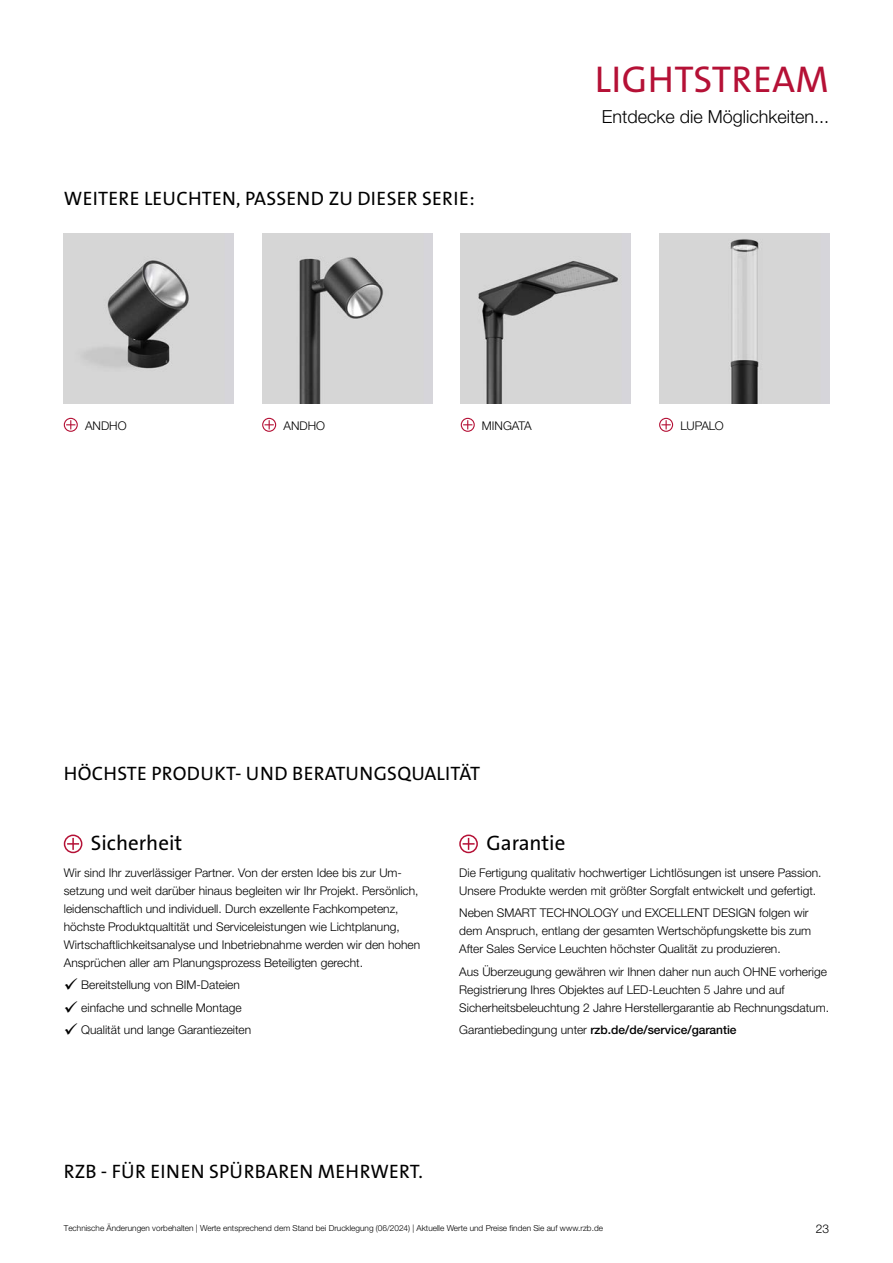
<style>
.page{position:relative;width:893px;height:1263px;background:#fff}
.page>*{position:absolute;margin:0;border:0;box-sizing:border-box;transform-origin:0 0}
.t1{font:37.5px "The Sans B W5 Plain";letter-spacing:.015em;color:#b51136}
.t2{font:21px "The Sans B W5 Plain";color:#000}
.t3{font:19.5px "The Sans B W5 Plain";letter-spacing:.015em;color:#000}
.t4{font:300 18px "Helvetica Neue LTW1 G";color:#000}
.t5{font:300 12px/18px "Helvetica Neue LTW1 G";color:#000}
.t6{font:500 12px "Helvetica Neue LTW1 G";color:#000}
.t7{font:300 8.25px "Helvetica Neue LTW1 G";color:#000}
.s1{font-weight:300}
</style>
<div class="page">
<img style="left:64px;top:234px;width:170px;height:170px">
<img style="left:461px;top:234px;width:170px;height:170px">
<img style="left:659px;top:234px;width:170px;height:170px">
<img style="left:262px;top:234px;width:170px;height:170px">
<div style="left:262px;top:418px;width:14px;height:14px;border:1px solid #b51136;border-radius:50%"></div>
<svg style="left:265px;top:420px;width:9px;height:9px"></svg>
<div style="left:64px;top:418px;width:14px;height:14px;border:1px solid #b51136;border-radius:50%"></div>
<svg style="left:66px;top:420px;width:9px;height:9px"></svg>
<div style="left:461px;top:418px;width:14px;height:14px;border:1px solid #b51136;border-radius:50%"></div>
<svg style="left:463px;top:420px;width:9px;height:9px"></svg>
<div style="left:659px;top:418px;width:14px;height:14px;border:1px solid #b51136;border-radius:50%"></div>
<svg style="left:661px;top:420px;width:10px;height:9px"></svg>
<div style="left:64px;top:834px;width:18px;height:19px;border:2px solid #b51136;border-radius:50%"></div>
<svg style="left:67px;top:838px;width:12px;height:12px"></svg>
<div style="left:459px;top:834px;width:19px;height:19px;border:2px solid #b51136;border-radius:50%"></div>
<svg style="left:463px;top:838px;width:12px;height:12px"></svg>
<h1 class="t1" style="left:595px;top:55px;width:236px">LIGHTSTREAM</h1>
<h3 class="t3" style="left:64px;top:185px;width:412px">WEITERE LEUCHTEN, PASSEND ZU DIESER SERIE:</h3>
<h3 class="t4" style="left:602px;top:106px;width:229px">Entdecke die Möglichkeiten...</h3>
<p class="t5" style="left:85px;top:416px;width:43px">ANDHO</p>
<p class="t5" style="left:283px;top:416px;width:43px">ANDHO</p>
<p class="t5" style="left:482px;top:416px;width:51px">MINGATA</p>
<p class="t5" style="left:680px;top:416px;width:45px">LUPALO</p>
<h3 class="t3" style="left:64px;top:761px;width:418px">HÖCHSTE PRODUKT- UND BERATUNGSQUALITÄT</h3>
<h2 class="t2" style="left:91px;top:829px;width:93px">Sicherheit</h2>
<h2 class="t2" style="left:486px;top:829px;width:81px">Garantie</h2>
<p class="t5" style="left:64px;top:864px;width:358px">Wir sind Ihr zuverlässiger Partner. Von der ersten Idee bis zur Um&shy;setzung und weit darüber hinaus begleiten wir Ihr Projekt. Persönlich, leidenschaftlich und individuell. Durch exzellente Fachkompetenz, höchste Produktqualtität und Serviceleistungen wie Lichtplanung, Wirtschaftlichkeitsanalyse und Inbetriebnahme werden wir den hohen Ansprüchen aller am Planungsprozess Beteiligten gerecht.</p>
<p class="t5" style="left:64px;top:976px;width:178px">✓ Bereitstellung von BIM-Dateien</p>
<p class="t5" style="left:64px;top:998px;width:179px">✓ einfache und schnelle Montage</p>
<p class="t5" style="left:64px;top:1020px;width:189px">✓ Qualität und lange Garantiezeiten</p>
<p class="t5" style="left:459px;top:864px;width:364px">Die Fertigung qualitativ hochwertiger Lichtlösungen ist unsere Passion.<br>Unsere Produkte werden mit größter Sorgfalt entwickelt und gefertigt.</p>
<p class="t5" style="left:459px;top:904px;width:353px">Neben SMART TECHNOLOGY und EXCELLENT DESIGN folgen wir dem Anspruch, entlang der gesamten Wertschöpfungskette bis zum<br>After Sales Service Leuchten höchster Qualität zu produzieren.</p>
<p class="t5" style="left:459px;top:962px;width:371px">Aus Überzeugung gewähren wir Ihnen daher nun auch OHNE vorherige<br>Registrierung Ihres Objektes auf LED-Leuchten 5 Jahre und auf<br>Sicherheitsbeleuchtung 2 Jahre Herstellergarantie ab Rechnungsdatum.</p>
<p class="t6" style="left:459px;top:1022px;width:279px"><span class="s1">Garantiebedingung unter</span> rzb.de/de/service/garantie</p>
<h3 class="t3" style="left:64px;top:1159px;width:361px">RZB - FÜR EINEN SPÜRBAREN MEHRWERT.</h3>
<p class="t7" style="left:64px;top:1222px;width:541px">Technische Änderungen vorbehalten | Werte entsprechend dem Stand bei Drucklegung (06/2024) | Aktuelle Werte und Preise finden Sie auf www.rzb.de</p>
<p class="t5" style="left:816px;top:1220px;width:15px">23</p>
</div>
